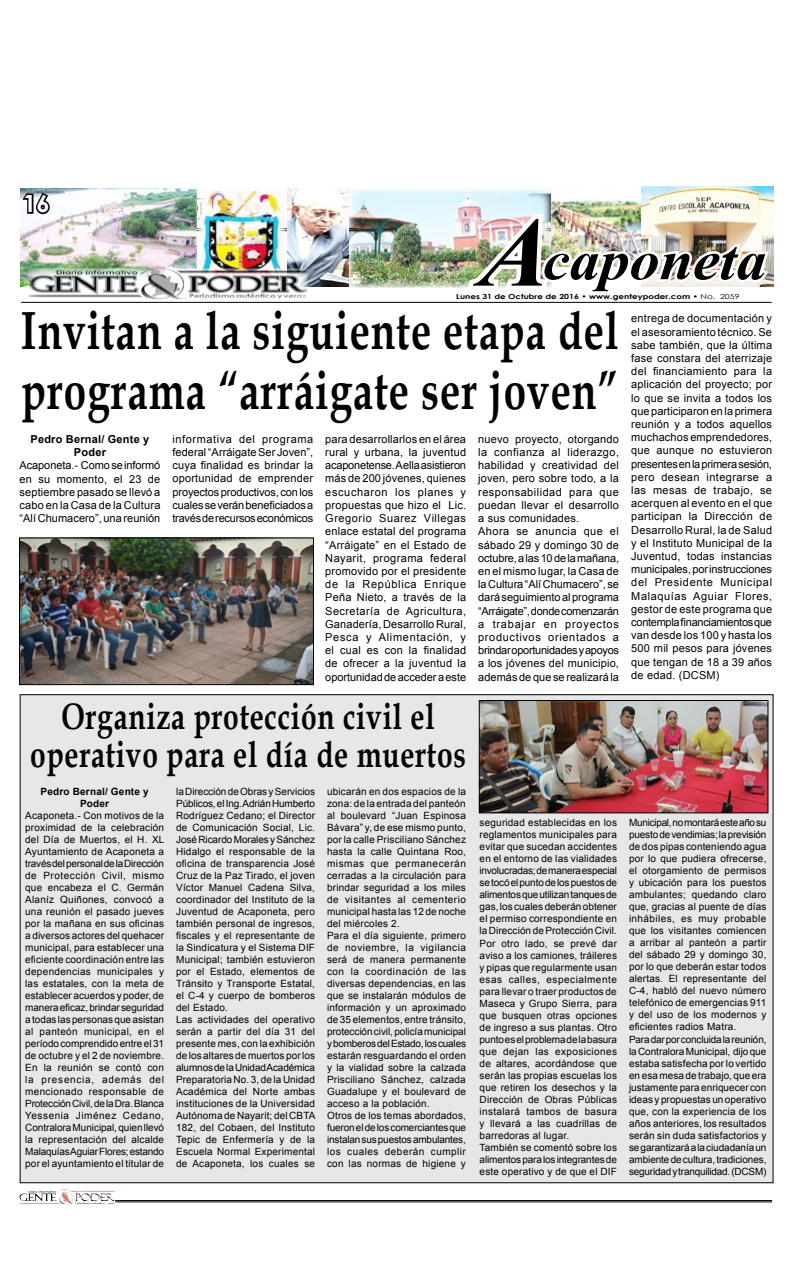
<style>
.page{position:relative;width:792px;height:1276px;background:#fff}
.page>*{position:absolute;margin:0;border:0;box-sizing:border-box;transform-origin:0 0}
.t1{font:italic 700 56.2px "Times New Roman";color:#000;scale:1.07 1}
.t2{font:700 53.6px/59.7px "Book Antiqua";letter-spacing:.025em;color:#000;scale:.75 1}
.t3{font:700 36.7px/37px "Book Antiqua";letter-spacing:.025em;color:#000;text-align:center;scale:.77 1}
.t4{font:700 25.2px "Century Gothic";color:#fff;scale:1.14 1}
.t5{font:700 23.6px "Century Gothic";color:#fff}
.t6{font:11px/13.2px "Arial";letter-spacing:.02em;color:#000;text-align:justify}
.t7{font:700 11px/13.2px "Arial";letter-spacing:.02em;color:#000;text-align:center}
.t8{font:10px/12px "Arial";letter-spacing:.02em;color:#000}
.t9{font:700 10px/12px "Arial";letter-spacing:.02em;color:#000;text-align:center}
.t10{font:700 7px "Century Gothic";color:#000;scale:1.25 1}
.s1{font-size:98.5px}
.s2{font-weight:400}
</style>
<div class="page">
<img style="left:58px;top:1189px;width:14px;height:12px">
<hr style="left:115px;top:1200px;width:657px;height:1px;background:#000">
<hr style="left:115px;top:1201px;width:657px;height:1px;background:#000">
<img style="left:641px;top:187px;width:133px;height:99px">
<img style="left:348px;top:189px;width:203px;height:99px">
<img style="left:20px;top:189px;width:176px;height:89px">
<img style="left:196px;top:189px;width:91px;height:79px">
<img style="left:287px;top:188px;width:61px;height:98px">
<svg style="left:20px;top:278px;width:317px;height:24px"></svg>
<hr style="left:21px;top:302px;width:751px;height:1px;background:#000">
<img style="left:27px;top:268px;width:280px;height:31px">
<img style="left:461px;top:193px;width:311px;height:95px">
<svg style="left:19px;top:189px;width:42px;height:42px"></svg>
<img style="left:21px;top:539px;width:291px;height:144px">
<div style="left:19px;top:537px;width:295px;height:148px;border:1px solid #000"></div>
<div style="left:20px;top:694px;width:753px;height:488px;background:#e6e7e8"></div>
<img style="left:481px;top:702px;width:285px;height:109px">
<div style="left:479px;top:700px;width:289px;height:113px;border:1px solid #000"></div>
<h3 class="t5" style="left:23px;top:186px;width:28px">16</h3>
<h3 class="t4" style="left:20px;top:188px;width:30px">16</h3>
<h1 class="t1" style="left:479px;top:221px;width:270px"><span class="s1">a</span>caponeta</h1>
<p class="t10" style="left:456px;top:291px;width:228px">Lunes 31 de Octubre de 2016 • www.genteypoder.com • <span class="s2">No. 2059</span></p>
<h2 class="t2" style="left:21px;top:301px;width:798px">Invitan a la siguiente etapa del programa “arráigate ser joven”</h2>
<p class="t7" style="left:31px;top:432px;width:120px">Pedro Bernal/ Gente y<br>Poder</p>
<p class="t6" style="left:20px;top:459px;width:142px">Acaponeta.- Como se informó en su momento, el 23 de septiembre pasado se llevó a cabo en la Casa de la Cultura “Alí Chumacero”, una reunión</p>
<p class="t6" style="left:172px;top:432px;width:142px">informativa del programa federal “Arráigate Ser Joven”, cuya finalidad es brindar la oportunidad de emprender proyectos productivos, con los cuales se verán beneficiados a través de recursos económicos</p>
<p class="t6" style="left:325px;top:432px;width:142px">para desarrollarlos en el área rural y urbana, la juventud acaponetense. A ella asistieron más de 200 jóvenes, quienes escucharon los planes y propuestas que hizo el Lic.<br>Gregorio Suarez Villegas enlace estatal del programa “Arráigate” en el Estado de Nayarit, programa federal promovido por el presidente de la República Enrique Peña Nieto, a través de la Secretaría de Agricultura, Ganadería, Desarrollo Rural, Pesca y Alimentación, y el cual es con la finalidad de ofrecer a la juventud la oportunidad de acceder a este</p>
<p class="t6" style="left:478px;top:432px;width:142px;text-align:left">nuevo proyecto, otorgando la confianza al liderazgo, habilidad y creatividad del joven, pero sobre todo, a la responsabilidad para que puedan llevar el desarrollo a sus comunidades.<br>Ahora se anuncia que el sábado 29 y domingo 30 de octubre, a las 10 de la mañana, en el mismo lugar, la Casa de la Cultura “Alí Chumacero”, se dará seguimiento al programa “Arráigate”, donde comenzarán a trabajar en proyectos productivos orientados a brindar oportunidades y apoyos a los jóvenes del municipio, además de que se realizará la</p>
<p class="t6" style="left:631px;top:312px;width:142px">entrega de documentación y el asesoramiento técnico. Se sabe también, que la última fase constara del aterrizaje del financiamiento para la aplicación del proyecto; por lo que se invita a todos los que participaron en la primera reunión y a todos aquellos muchachos emprendedores, que aunque no estuvieron presentes en la primera sesión, pero desean integrarse a las mesas de trabajo, se acerquen al evento en el que participan la Dirección de Desarrollo Rural, la de Salud y el Instituto Municipal de la Juventud, todas instancias municipales, por instrucciones del Presidente Municipal Malaquías Aguiar Flores, gestor de este programa que contempla financiamientos que van desde los 100 y hasta los 500 mil pesos para jóvenes que tengan de 18 a 39 años de edad. (DCSM)</p>
<h3 class="t3" style="left:30px;top:698px;width:567px">Organiza protección civil el operativo para el día de muertos</h3>
<p class="t9" style="left:41px;top:785px;width:110px">Pedro Bernal/ Gente y<br>Poder</p>
<p class="t8" style="left:25px;top:809px;width:141px;text-align:justify">Acaponeta.- Con motivos de la proximidad de la celebración del Día de Muertos, el H. XL Ayuntamiento de Acaponeta a través del personal de la Dirección de Protección Civil, mismo que encabeza el C. Germán Alaníz Quiñones, convocó a una reunión el pasado jueves por la mañana en sus oficinas a diversos actores del quehacer municipal, para establecer una eficiente coordinación entre las dependencias municipales y las estatales, con la meta de establecer acuerdos y poder, de manera eficaz, brindar seguridad a todas las personas que asistan al panteón municipal, en el período comprendido entre el 31 de octubre y el 2 de noviembre.<br>En la reunión se contó con la presencia, además del mencionado responsable de Protección Civil, de la Dra. Blanca Yessenia Jiménez Cedano, Contralora Municipal, quien llevó la representación del alcalde Malaquías Aguiar Flores; estando por el ayuntamiento el titular de</p>
<p class="t8" style="left:176px;top:785px;width:141px">la Dirección de Obras y Servicios<br>Públicos, el Ing. Adrián Humberto<br>Rodríguez Cedano; el Director de Comunicación Social, Lic.<br>José Ricardo Morales y Sánchez<br>Hidalgo el responsable de la oficina de transparencia José<br>Cruz de la Paz Tirado, el joven<br>Víctor Manuel Cadena Silva, coordinador del Instituto de la<br>Juventud de Acaponeta, pero también personal de ingresos, fiscales y el representante de la Sindicatura y el Sistema DIF<br>Municipal; también estuvieron por el Estado, elementos de<br>Tránsito y Transporte Estatal, el C-4 y cuerpo de bomberos del Estado.<br>Las actividades del operativo serán a partir del día 31 del presente mes, con la exhibición de los altares de muertos por los alumnos de la Unidad Académica<br>Preparatoria No. 3, de la Unidad<br>Académica del Norte ambas instituciones de la Universidad<br>Autónoma de Nayarit; del CBTA<br>182, del Cobaen, del Instituto<br>Tepic de Enfermería y de la<br>Escuela Normal Experimental de Acaponeta, los cuales se</p>
<p class="t8" style="left:327px;top:785px;width:140px">ubicarán en dos espacios de la zona: de la entrada del panteón al boulevard “Juan Espinosa<br>Bávara” y, de ese mismo punto, por la calle Prisciliano Sánchez hasta la calle Quintana Roo, mismas que permanecerán cerradas a la circulación para brindar seguridad a los miles de visitantes al cementerio municipal hasta las 12 de noche del miércoles 2.<br>Para el día siguiente, primero de noviembre, la vigilancia será de manera permanente con la coordinación de las diversas dependencias, en las que se instalarán módulos de información y un aproximado de 35 elementos, entre tránsito, protección civil, policía municipal y bomberos del Estado, los cuales estarán resguardando el orden y la vialidad sobre la calzada<br>Prisciliano Sánchez, calzada<br>Guadalupe y el boulevard de acceso a la población.<br>Otros de los temas abordados, fueron el de los comerciantes que instalan sus puestos ambulantes, los cuales deberán cumplir con las normas de higiene y</p>
<p class="t8" style="left:480px;top:817px;width:139px">seguridad establecidas en los reglamentos municipales para evitar que sucedan accidentes en el entorno de las vialidades involucradas; de manera especial se tocó el punto de los puestos de alimentos que utilizan tanques de gas, los cuales deberán obtener el permiso correspondiente en la Dirección de Protección Civil.<br>Por otro lado, se prevé dar aviso a los camiones, tráileres y pipas que regularmente usan esas calles, especialmente para llevar o traer productos de<br>Maseca y Grupo Sierra, para que busquen otras opciones de ingreso a sus plantas. Otro punto es el problema de la basura que dejan las exposiciones de altares, acordándose que serán las propias escuelas los que retiren los desechos y la<br>Dirección de Obras Públicas instalará tambos de basura y llevará a las cuadrillas de barredoras al lugar.<br>También se comentó sobre los alimentos para los integrantes de este operativo y de que el DIF</p>
<p class="t8" style="left:629px;top:817px;width:139px">Municipal, no montará este año su puesto de vendimias; la previsión de dos pipas conteniendo agua por lo que pudiera ofrecerse, el otorgamiento de permisos y ubicación para los puestos ambulantes; quedando claro que, gracias al puente de días inhábiles, es muy probable que los visitantes comiencen a arribar al panteón a partir del sábado 29 y domingo 30, por lo que deberán estar todos alertas. El representante del<br>C-4, habló del nuevo número telefónico de emergencias 911 y del uso de los modernos y eficientes radios Matra.<br>Para dar por concluida la reunión, la Contralora Municipal, dijo que estaba satisfecha por lo vertido en esa mesa de trabajo, que era justamente para enriquecer con ideas y propuestas un operativo que, con la experiencia de los años anteriores, los resultados serán sin duda satisfactorios y se garantizará a la ciudadanía un ambiente de cultura, tradiciones, seguridad y tranquilidad. (DCSM)</p>
</div>
